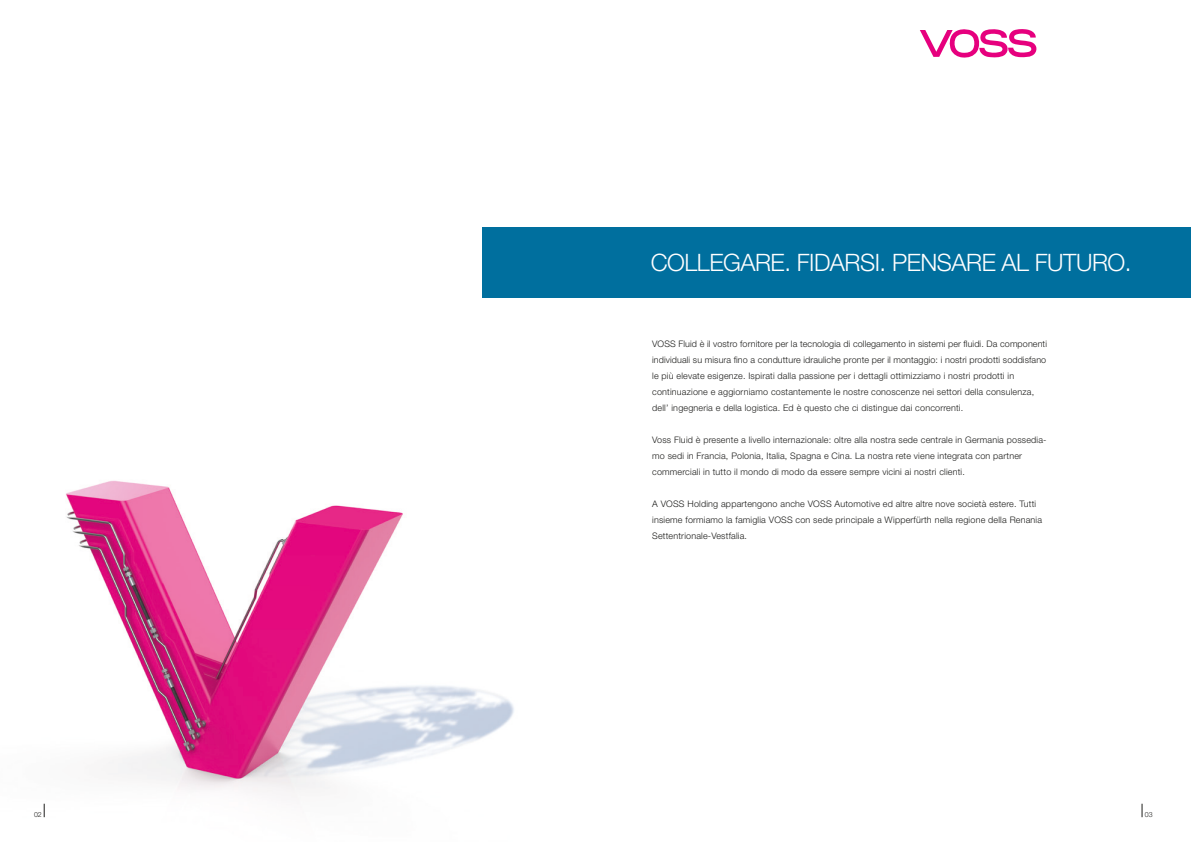
<style>
.page{position:relative;width:1191px;height:842px;background:#fff}
.page>*{position:absolute;margin:0;border:0;box-sizing:border-box;transform-origin:0 0}
.t1{font:300 24px "Helvetica Neue LT Pro";letter-spacing:-.02em;color:#fff}
.t2{font:300 9px/16px "Helvetica Neue LT Pro";letter-spacing:.02em;color:#1d1d1b}
.t3{font:300 7px "Helvetica Neue LT Pro";color:#1d1d1b}
</style>
<div class="page">
<img style="left:43px;top:480px;width:471px;height:338px">
<svg style="left:1141px;top:804px;width:1px;height:13px"></svg>
<svg style="left:44px;top:804px;width:1px;height:13px"></svg>
<div style="left:482px;top:227px;width:709px;height:71px;background:#006f9e"></div>
<svg style="left:920px;top:29px;width:116px;height:29px"></svg>
<p class="t1" style="left:651px;top:248px;width:482px">COLLEGARE. FIDARSI. PENSARE AL FUTURO.</p>
<p class="t2" style="left:652px;top:335px;width:396px">VOSS Fluid è il vostro fornitore per la tecnologia di collegamento in sistemi per fluidi. Da componenti individuali su misura fino a condutture idrauliche pronte per il montaggio: i nostri prodotti soddisfano le più elevate esigenze. Ispirati dalla passione per i dettagli ottimizziamo i nostri prodotti in continuazione e aggiorniamo costantemente le nostre conoscenze nei settori della consulenza, dell’ ingegneria e della logistica. Ed è questo che ci distingue dai concorrenti.</p>
<p class="t2" style="left:652px;top:431px;width:396px">Voss Fluid è presente a livello internazionale: oltre alla nostra sede centrale in Germania possedia&shy;mo sedi in Francia, Polonia, Italia, Spagna e Cina. La nostra rete viene integrata con partner commerciali in tutto il mondo di modo da essere sempre vicini ai nostri clienti.</p>
<p class="t2" style="left:652px;top:495px;width:391px">A VOSS Holding appartengono anche VOSS Automotive ed altre altre nove società estere. Tutti insieme formiamo la famiglia VOSS con sede principale a Wipperfürth nella regione della Renania<br>Settentrionale-Vestfalia.</p>
<p class="t3" style="left:34px;top:810px;width:9px">02</p>
<p class="t3" style="left:1144px;top:810px;width:9px">03</p>
</div>
